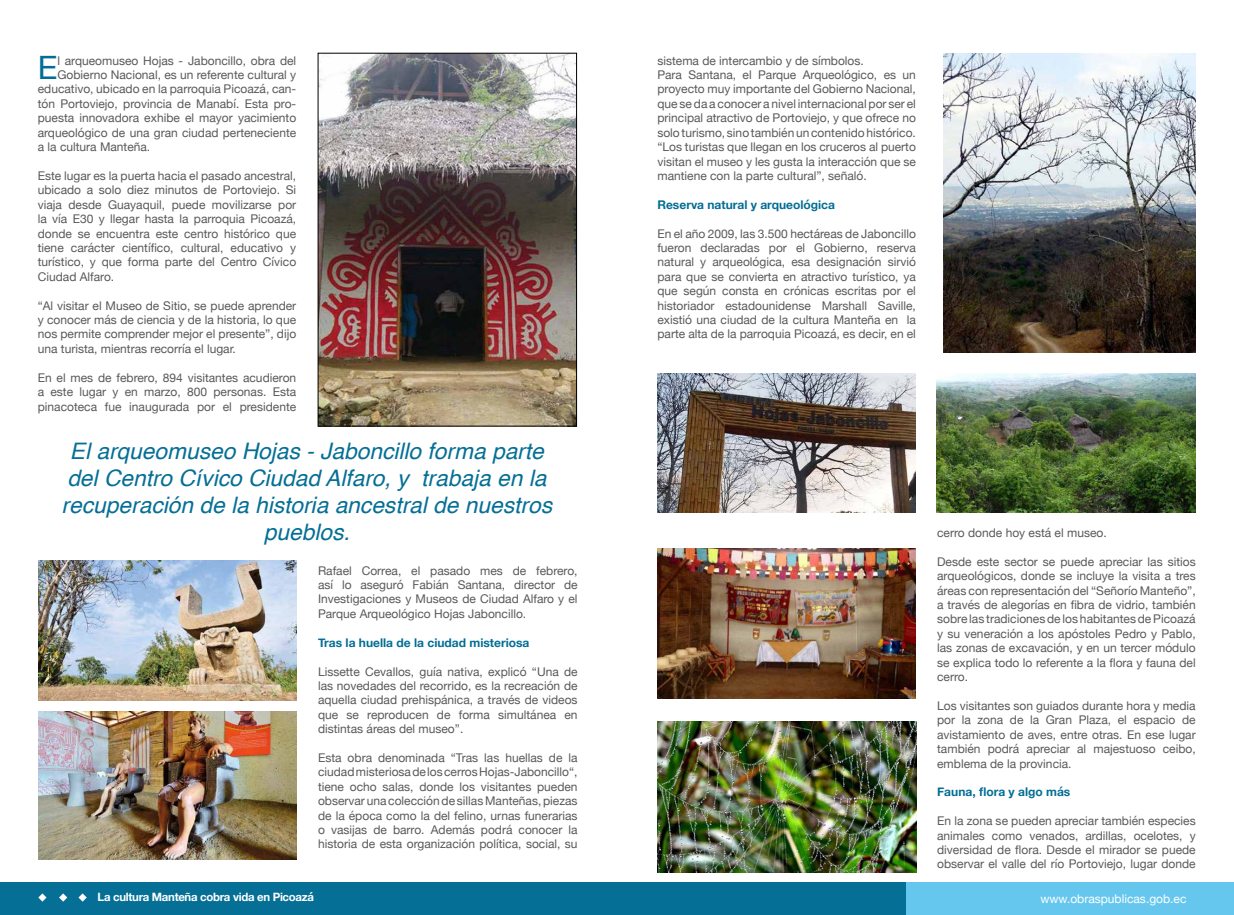
<style>
.page{position:relative;width:1234px;height:915px;background:#fff}
.page>*{position:absolute;margin:0;border:0;box-sizing:border-box;transform-origin:0 0}
.t1{font:32.17px "Helvetica Neue";color:#026e94}
.t2{font:italic 22.73px/27px "Helvetica";color:#056f95;text-align:center}
.t3{font:12px/14.4px "Helvetica Neue";color:#59595c;text-align:justify}
.t4{font:700 12px "Helvetica Neue";color:#026e94}
.t5{font:12px "Helvetica Neue";color:#fff}
.t6{font:700 11.48px "Helvetica Neue";letter-spacing:-.025em;color:#fff}
</style>
<div class="page">
<div style="left:0;top:881px;width:906px;height:33px;background:#056f95"></div>
<div style="left:906px;top:881px;width:327px;height:33px;background:#65c7ee"></div>
<svg style="left:38px;top:893px;width:9px;height:8px"></svg>
<svg style="left:59px;top:893px;width:8px;height:8px"></svg>
<svg style="left:78px;top:893px;width:9px;height:8px"></svg>
<img style="left:319px;top:55px;width:256px;height:369px">
<div style="left:317px;top:53px;width:260px;height:373px;border:1px solid #000"></div>
<img style="left:38px;top:560px;width:259px;height:140px">
<img style="left:38px;top:711px;width:259px;height:147px">
<img style="left:943px;top:53px;width:252px;height:299px">
<img style="left:657px;top:373px;width:258px;height:139px">
<img style="left:936px;top:373px;width:259px;height:139px">
<img style="left:657px;top:548px;width:258px;height:150px">
<img style="left:657px;top:721px;width:259px;height:151px">
<h1 class="t1" style="left:38px;top:44px;width:21px">E</h1>
<p class="t3" style="left:57px;top:54px;width:240px">l arqueomuseo Hojas - Jaboncillo, obra del</p>
<p class="t3" style="left:57px;top:68px;width:240px">Gobierno Nacional, es un referente cultural y</p>
<p class="t3" style="left:38px;top:83px;width:260px">educativo, ubicado en la parroquia Picoazá, can-</p>
<p class="t3" style="left:38px;top:97px;width:260px">tón Portoviejo, provincia de Manabí. Esta pro-</p>
<p class="t3" style="left:38px;top:111px;width:260px">puesta innovadora exhibe el mayor yacimiento</p>
<p class="t3" style="left:38px;top:126px;width:260px">arqueológico de una gran ciudad perteneciente</p>
<p class="t3" style="left:38px;top:140px;width:114px">a la cultura Manteña.</p>
<p class="t3" style="left:38px;top:169px;width:260px">Este lugar es la puerta hacia el pasado ancestral, ubicado a solo diez minutos de Portoviejo. Si viaja desde Guayaquil, puede movilizarse por la vía E30 y llegar hasta la parroquia Picoazá, donde se encuentra este centro histórico que tiene carácter científico, cultural, educativo y turístico, y que forma parte del Centro Cívico Ciudad Alfaro.</p>
<p class="t3" style="left:38px;top:299px;width:260px">“Al visitar el Museo de Sitio, se puede aprender y conocer más de ciencia y de la historia, lo que nos permite comprender mejor el presente”, dijo una turista, mientras recorría el lugar.</p>
<p class="t3" style="left:38px;top:371px;width:260px">En el mes de febrero, 894 visitantes acudieron a este lugar y en marzo, 800 personas. Esta pinacoteca fue inaugurada por el presidente</p>
<h2 class="t2" style="left:62px;top:438px;width:492px">El arqueomuseo Hojas - Jaboncillo forma parte del Centro Cívico Ciudad Alfaro, y trabaja en la recuperación de la historia ancestral de nuestros pueblos.</h2>
<p class="t3" style="left:318px;top:563px;width:261px">Rafael Correa, el pasado mes de febrero, así lo aseguró Fabián Santana, director de Investigaciones y Museos de Ciudad Alfaro y el Parque Arqueológico Hojas Jaboncillo.</p>
<p class="t4" style="left:318px;top:632px;width:213px">Tras la huella de la ciudad misteriosa</p>
<p class="t3" style="left:318px;top:664px;width:261px">Lissette Cevallos, guía nativa, explicó “Una de las novedades del recorrido, es la recreación de aquella ciudad prehispánica, a través de videos que se reproducen de forma simultánea en distintas áreas del museo”.</p>
<p class="t3" style="left:318px;top:751px;width:261px">Esta obra denominada “Tras las huellas de la ciudad misteriosa de los cerros Hojas-Jaboncillo“, tiene ocho salas, donde los visitantes pueden observar una colección de sillas Manteñas, piezas de la época como la del felino, urnas funerarias o vasijas de barro. Además podrá conocer la historia de esta organización política, social, su</p>
<p class="t3" style="left:657px;top:54px;width:260px;text-align:left">sistema de intercambio y de símbolos.<br>Para Santana, el Parque Arqueológico, es un proyecto muy importante del Gobierno Nacional, que se da a conocer a nivel internacional por ser el principal atractivo de Portoviejo, y que ofrece no solo turismo, sino también un contenido histórico. “Los turistas que llegan en los cruceros al puerto visitan el museo y les gusta la interacción que se mantiene con la parte cultural”, señaló.</p>
<p class="t4" style="left:657px;top:195px;width:179px">Reserva natural y arqueológica</p>
<p class="t3" style="left:657px;top:227px;width:260px">En el año 2009, las 3.500 hectáreas de Jaboncillo fueron declaradas por el Gobierno, reserva natural y arqueológica, esa designación sirvió para que se convierta en atractivo turístico, ya que según consta en crónicas escritas por el historiador estadounidense Marshall Saville, existió una ciudad de la cultura Manteña en la parte alta de la parroquia Picoazá, es decir, en el</p>
<p class="t3" style="left:936px;top:526px;width:171px">cerro donde hoy está el museo.</p>
<p class="t3" style="left:936px;top:554px;width:260px">Desde este sector se puede apreciar las sitios arqueológicos, donde se incluye la visita a tres áreas con representación del “Señorío Manteño”, a través de alegorías en fibra de vidrio, también sobre las tradiciones de los habitantes de Picoazá y su veneración a los apóstoles Pedro y Pablo, las zonas de excavación, y en un tercer módulo se explica todo lo referente a la flora y fauna del cerro.</p>
<p class="t3" style="left:936px;top:698px;width:260px">Los visitantes son guiados durante hora y media por la zona de la Gran Plaza, el espacio de avistamiento de aves, entre otras. En ese lugar también podrá apreciar al majestuoso ceibo, emblema de la provincia.</p>
<p class="t4" style="left:936px;top:782px;width:135px">Fauna, flora y algo más</p>
<p class="t3" style="left:936px;top:814px;width:260px">En la zona se pueden apreciar también especies animales como venados, ardillas, ocelotes, y diversidad de flora. Desde el mirador se puede observar el valle del río Portoviejo, lugar donde</p>
<p class="t6" style="left:98px;top:887px;width:218px">La cultura Manteña cobra vida en Picoazá</p>
<p class="t5" style="left:1040px;top:889px;width:147px">www.obraspublicas.gob.ec</p>
</div>
